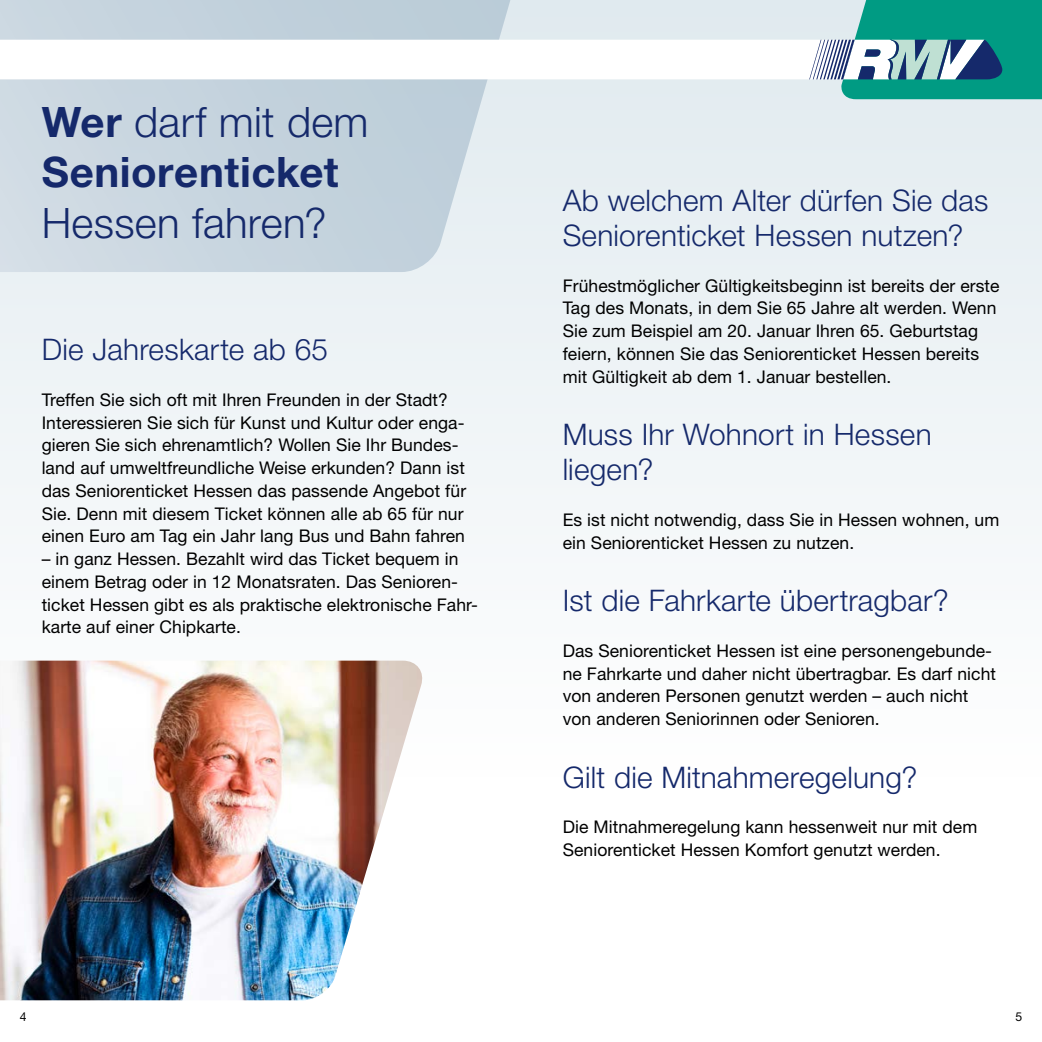
<style>
.page{position:relative;width:1042px;height:1042px;background:#fff}
.page>*{position:absolute;margin:0;border:0;box-sizing:border-box;transform-origin:0 0}
.Headline_1{font:300 42px/50.4px "Helvetica Neue LT Std";letter-spacing:.005em;color:#15296b}
.Headline_2{font:300 29.75px/35px "Helvetica Neue LT Std";letter-spacing:.005em;color:#15296b}
.Fließtext{font:17.5px/22.8px "Helvetica Neue LT Std";letter-spacing:.005em;color:#000}
.t1{font:12.25px "Helvetica Neue LT Std";color:#000}
.s1{font-weight:700}
</style>
<div class="page">
<div style="left:0;top:0;width:1042px;height:776px;background:#f1f6f8"></div>
<svg style="left:0;top:99px;width:548px;height:173px"></svg>
<svg style="left:0;top:0;width:1042px;height:99px"></svg>
<img style="left:0;top:660px;width:425px;height:340px">
<h1 class="Headline_1" style="left:42px;top:96px;width:328px"><span class="s1">Wer</span> darf mit dem<br><span class="s1">Seniorenticket<br></span>Hessen fahren?</h1>
<h2 class="Headline_2" style="left:42px;top:331px;width:288px">Die Jahreskarte ab 65</h2>
<p class="Fließtext" style="left:42px;top:388px;width:426px">Treffen Sie sich oft mit Ihren Freunden in der Stadt?<br>Interessieren Sie sich für Kunst und Kultur oder enga&shy;gieren Sie sich ehrenamtlich? Wollen Sie Ihr Bundes&shy;land auf umweltfreundliche Weise erkunden? Dann ist das Seniorenticket Hessen das passende Angebot für Sie. Denn mit diesem Ticket können alle ab 65 für nur einen Euro am Tag ein Jahr lang Bus und Bahn fahren</p>
<p class="Fließtext" style="left:42px;top:547px;width:438px">– in ganz Hessen. Bezahlt wird das Ticket bequem in einem Betrag oder in 12 Monatsraten. Das Senioren&shy;ticket Hessen gibt es als praktische elektronische Fahr&shy;karte auf einer Chipkarte.</p>
<h2 class="Headline_2" style="left:563px;top:182px;width:427px">Ab welchem Alter dürfen Sie das<br>Seniorenticket Hessen nutzen?</h2>
<p class="Fließtext" style="left:563px;top:274px;width:438px">Frühestmöglicher Gültigkeitsbeginn ist bereits der erste Tag des Monats, in dem Sie 65 Jahre alt werden. Wenn Sie zum Beispiel am 20. Januar Ihren 65. Geburtstag feiern, können Sie das Seniorenticket Hessen bereits mit Gültigkeit ab dem 1. Januar bestellen.</p>
<h2 class="Headline_2" style="left:563px;top:416px;width:370px">Muss Ihr Wohnort in Hessen liegen?</h2>
<p class="Fließtext" style="left:563px;top:508px;width:438px">Es ist nicht notwendig, dass Sie in Hessen wohnen, um ein Seniorenticket Hessen zu nutzen.</p>
<h2 class="Headline_2" style="left:563px;top:582px;width:388px">Ist die Fahrkarte übertragbar?</h2>
<p class="Fließtext" style="left:563px;top:639px;width:435px">Das Seniorenticket Hessen ist eine personengebunde&shy;ne Fahrkarte und daher nicht übertragbar. Es darf nicht von anderen Personen genutzt werden – auch nicht von anderen Seniorinnen oder Senioren.</p>
<h2 class="Headline_2" style="left:563px;top:759px;width:356px">Gilt die Mitnahmeregelung?</h2>
<p class="Fließtext" style="left:563px;top:815px;width:416px">Die Mitnahmeregelung kann hessenweit nur mit dem<br>Seniorenticket Hessen Komfort genutzt werden.</p>
<p class="t1" style="left:20px;top:1009px;width:8px">4</p>
<p class="t1" style="left:1015px;top:1009px;width:8px">5</p>
</div>
